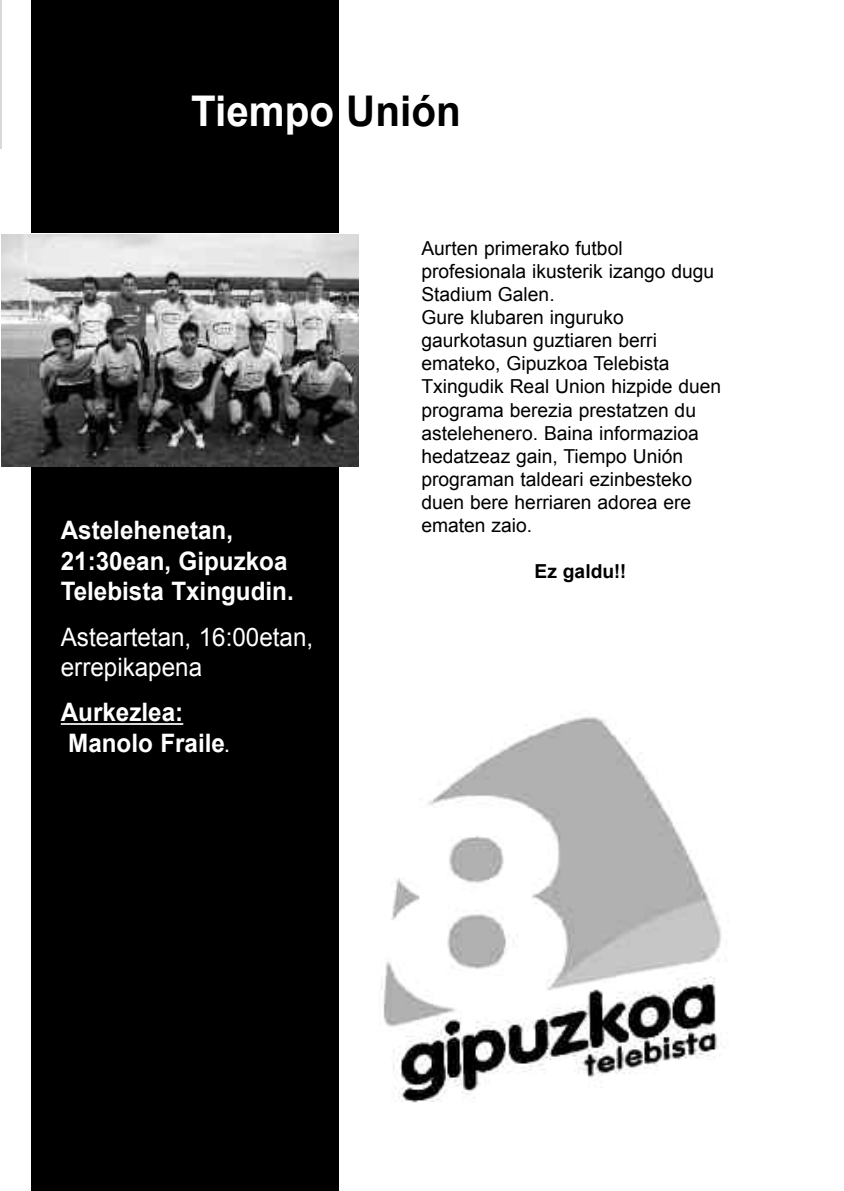
<style>
.page{position:relative;width:844px;height:1191px;background:#fff}
.page>*{position:absolute;margin:0;border:0;box-sizing:border-box;transform-origin:0 0}
.t1{font:700 42.35px "Arial";color:#fff;scale:.95 1}
.t2{font:700 25.38px/30.4px "Arial";color:#fff;scale:.95 1}
.t3{font:25.38px/30.4px "Arial";color:#fff;scale:.95 1}
.t4{font:19.25px/23.1px "Arial";color:#000}
.t5{font:700 19.25px "Arial";color:#000}
.s1{color:#000}
.s2{font-size:16.97px}
</style>
<div class="page">
<hr style="left:0;top:0;width:2px;height:149px;background:#d9d9d9">
<div style="left:31px;top:0;width:308px;height:1191px;background:#000"></div>
<img style="left:1px;top:234px;width:357px;height:233px">
<hr style="left:61px;top:723px;width:122px;height:2px;background:#fff">
<img style="left:381px;top:717px;width:344px;height:386px">
<h1 class="t1" style="left:191px;top:87px;width:285px">Tiempo <span class="s1">Unión</span></h1>
<h2 class="t2" style="left:61px;top:515px;width:247px">Astelehenetan,<br>21:30ean, Gipuzkoa<br>Telebista Txingudin.</h2>
<h2 class="t3" style="left:61px;top:621px;width:267px">Asteartetan, 16:00etan, errepikapena</h2>
<h2 class="t2" style="left:61px;top:697px;width:179px">Aurkezlea:<br>Manolo Fraile<span class="s2">.</span></h2>
<p class="t4" style="left:421px;top:236px;width:301px">Aurten primerako futbol profesionala ikusterik izango dugu<br>Stadium Galen.<br>Gure klubaren inguruko gaurkotasun guztiaren berri emateko, Gipuzkoa Telebista<br>Txingudik Real Union hizpide duen programa berezia prestatzen du astelehenero. Baina informazioa hedatzeaz gain, Tiempo Unión programan taldeari ezinbesteko duen bere herriaren adorea ere ematen zaio.</p>
<p class="t5" style="left:534px;top:561px;width:93px">Ez galdu!!</p>
</div>
